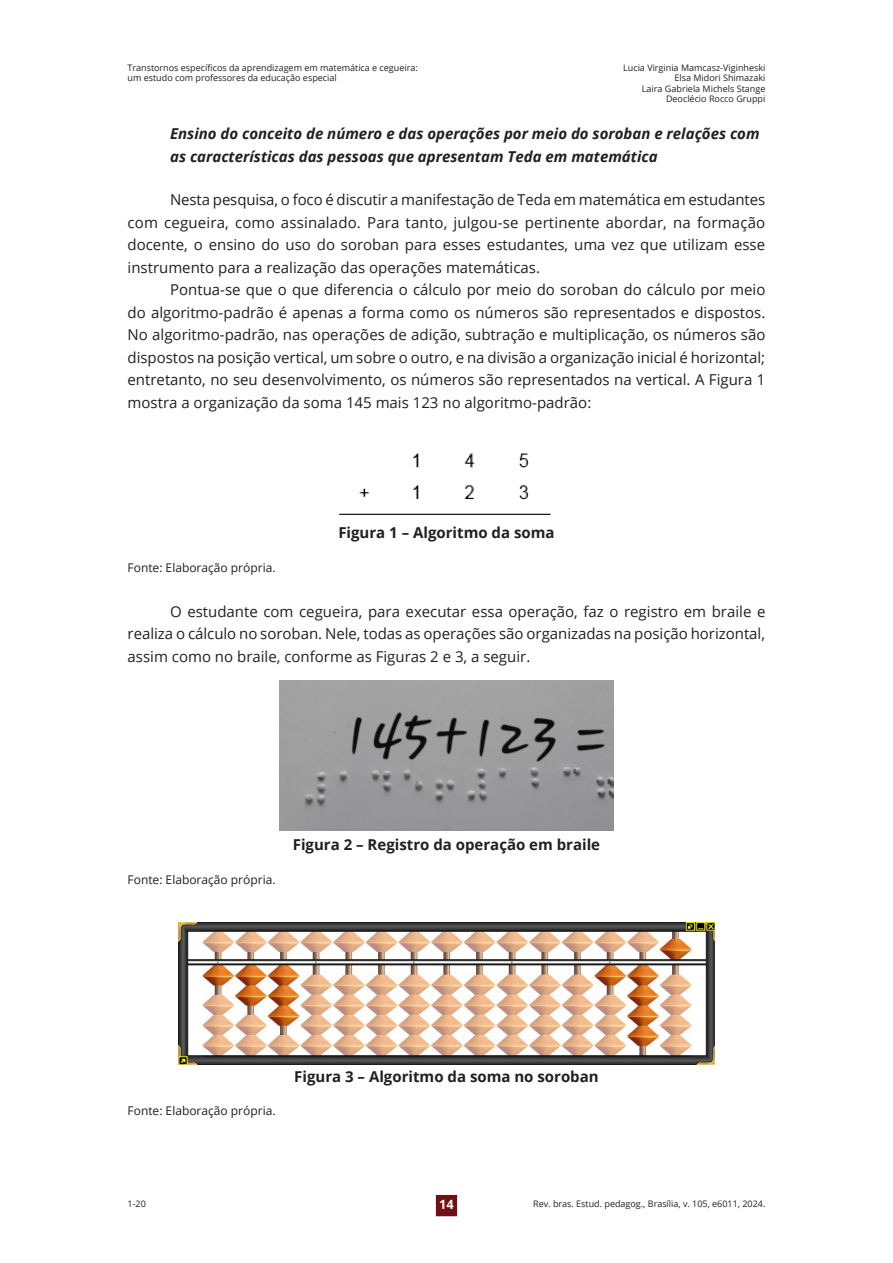
<style>
.page{position:relative;width:893px;height:1263px;background:#fff}
.page>*{position:absolute;margin:0;border:0;box-sizing:border-box;transform-origin:0 0}
._01_-_Corpo_do_texto{font:15px/22.5px "Open Sans";color:#231f20;text-align:justify}
._01_-_Subtítulo_2{font:italic 700 15px/22.5px "Open Sans";color:#231f20}
._01_-_Titulo_Tabelas__quadros__graficos_e{font:700 15px "Open Sans";color:#231f20}
.t1{font:700 12.75px "Open Sans";color:#fff}
._01_-_Fonte_da_tabela{font:12px "Open Sans";color:#231f20}
.t2{font:9px/10.5px "Open Sans";color:#231f20}
</style>
<div class="page">
<div style="left:436px;top:1195px;width:21px;height:21px;background:#720e15"></div>
<img style="left:339px;top:453px;width:212px;height:62px">
<img style="left:280px;top:680px;width:333px;height:150px">
<img style="left:178px;top:923px;width:537px;height:141px">
<p class="t2" style="left:128px;top:62px;width:292px">Transtornos específicos da aprendizagem em matemática e cegueira: um estudo com professores da educação especial</p>
<p class="t2" style="left:623px;top:62px;width:144px;text-align:right">Lucia Virginia Mamcasz-Viginheski<br>Elsa Midori Shimazaki<br>Laira Gabriela Michels Stange<br>Deoclécio Rocco Gruppi</p>
<p class="_01_-_Subtítulo_2" style="left:170px;top:122px;width:591px">Ensino do conceito de número e das operações por meio do soroban e relações com as características das pessoas que apresentam Teda em matemática</p>
<p class="_01_-_Corpo_do_texto" style="left:128px;top:188px;width:639px;text-indent:43px">Nesta pesquisa, o foco é discutir a manifestação de Teda em matemática em estudantes com cegueira, como assinalado. Para tanto, julgou-se pertinente abordar, na formação docente, o ensino do uso do soroban para esses estudantes, uma vez que utilizam esse instrumento para a realização das operações matemáticas.</p>
<p class="_01_-_Corpo_do_texto" style="left:128px;top:278px;width:639px;text-indent:43px">Pontua-se que o que diferencia o cálculo por meio do soroban do cálculo por meio do algoritmo-padrão é apenas a forma como os números são representados e dispostos.<br>No algoritmo-padrão, nas operações de adição, subtração e multiplicação, os números são dispostos na posição vertical, um sobre o outro, e na divisão a organização inicial é horizontal; entretanto, no seu desenvolvimento, os números são representados na vertical. A Figura 1 mostra a organização da soma 145 mais 123 no algoritmo-padrão:</p>
<p class="_01_-_Titulo_Tabelas__quadros__graficos_e" style="left:338px;top:522px;width:218px">Figura 1 – Algoritmo da soma</p>
<p class="_01_-_Fonte_da_tabela" style="left:128px;top:559px;width:150px">Fonte: Elaboração própria.</p>
<p class="_01_-_Corpo_do_texto" style="left:128px;top:600px;width:639px;text-indent:43px">O estudante com cegueira, para executar essa operação, faz o registro em braile e realiza o cálculo no soroban. Nele, todas as operações são organizadas na posição horizontal, assim como no braile, conforme as Figuras 2 e 3, a seguir.</p>
<p class="_01_-_Fonte_da_tabela" style="left:128px;top:871px;width:150px">Fonte: Elaboração própria.</p>
<p class="_01_-_Titulo_Tabelas__quadros__graficos_e" style="left:293px;top:834px;width:309px">Figura 2 – Registro da operação em braile</p>
<p class="_01_-_Fonte_da_tabela" style="left:128px;top:1102px;width:150px">Fonte: Elaboração própria.</p>
<p class="_01_-_Titulo_Tabelas__quadros__graficos_e" style="left:294px;top:1066px;width:306px">Figura 3 – Algoritmo da soma no soroban</p>
<p class="t1" style="left:439px;top:1196px;width:16px">14</p>
<p class="t2" style="left:128px;top:1198px;width:20px">1-20</p>
<p class="t2" style="left:533px;top:1198px;width:234px">Rev. bras. Estud. pedagog., Brasília, v. 105, e6011, 2024.</p>
</div>
